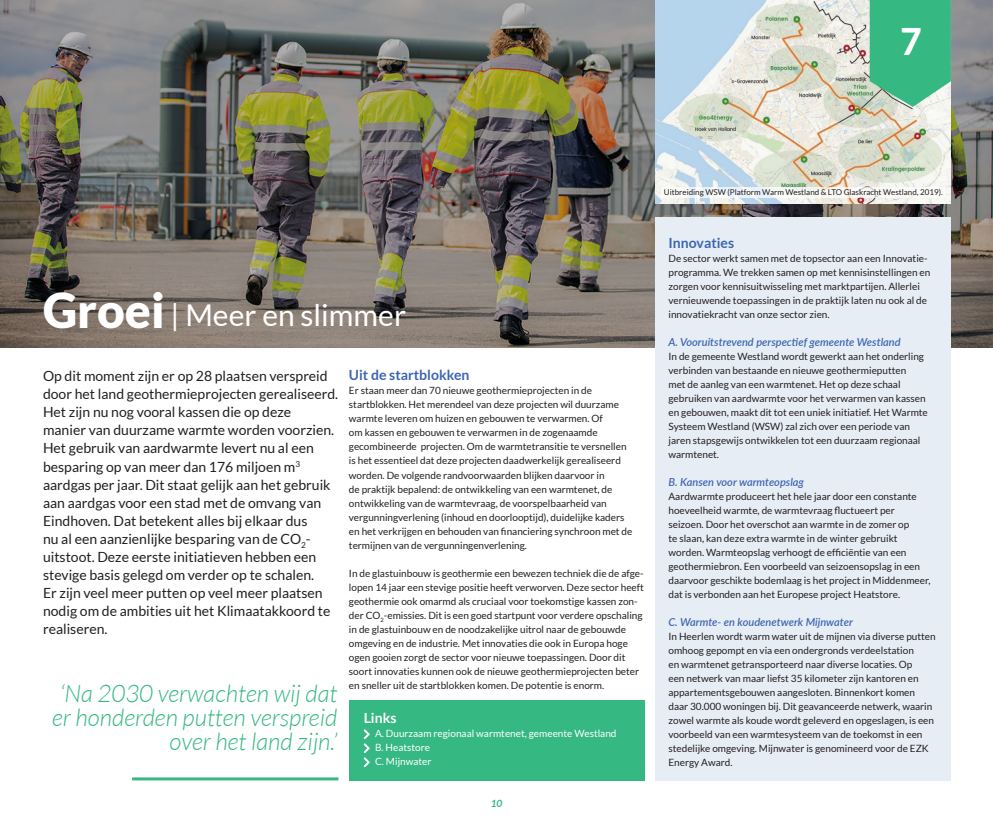
<style>
.page{position:relative;width:993px;height:823px;background:#fff}
.page>*{position:absolute;margin:0;border:0;box-sizing:border-box;transform-origin:0 0}
.t1{font:800 36.8px "Lato";color:#fff}
.t2{font:30px "Lato";color:#fff}
.t3{font:italic 300 24px/24px "Lato";color:#35b881;text-align:right}
.t4{font:14px/18px "Lato";color:#231f20}
.t5{font:700 14px "Lato";color:#3d66b1}
.t6{font:700 14px "Lato";color:#fff}
.t7{font:italic 600 11px "Lato";color:#3d66b1}
.t8{font:10px/14px "Lato";color:#231f20}
.t9{font:10px/14px "Lato";color:#fff}
.t10{font:italic 700 10px "Lato";color:#35b881}
.t11{font:8px "Lato";color:#231f20}
.s1{font-weight:900;font-size:48px}
</style>
<div class="page">
<img style="left:0;top:0;width:992px;height:347px">
<img style="left:655px;top:0;width:294px;height:203px">
<div style="left:655px;top:218px;width:294px;height:562px;background:#e7edf5"></div>
<div style="left:349px;top:699px;width:295px;height:81px;background:#35b881"></div>
<svg style="left:363px;top:729px;width:7px;height:39px"></svg>
<svg style="left:869px;top:0;width:81px;height:107px;background:#4abc8b"></svg>
<svg style="left:661px;top:187px;width:283px;height:10px"></svg>
<hr style="left:132px;top:777px;width:206px;height:3px;background:#35b881">
<h1 class="t1" style="left:900px;top:14px;width:23px">7</h1>
<h2 class="t2" style="left:43px;top:298px;width:364px"><span class="s1">Groei</span> | Meer en slimmer</h2>
<p class="t4" style="left:43px;top:367px;width:296px">Op dit moment zijn er op 28 plaatsen verspreid door het land geothermieprojecten gerealiseerd.<br>Het zijn nu nog vooral kassen die op deze<br>manier van duurzame warmte worden voorzien.<br>Het gebruik van aardwarmte levert nu al een besparing op van meer dan 176 miljoen m<sup>3 </sup>aardgas per jaar. Dit staat gelijk aan het gebruik aan aardgas voor een stad met de omvang van Eindhoven. Dat betekent alles bij elkaar dus<br>nu al een aanzienlijke besparing van de CO<sub>2</sub>- uitstoot. Deze eerste initiatieven hebben een stevige basis gelegd om verder op te schalen.<br>Er zijn veel meer putten op veel meer plaatsen nodig om de ambities uit het Klimaatakkoord te realiseren.</p>
<h3 class="t3" style="left:52px;top:681px;width:287px">‘Na 2030 verwachten wij dat er honderden putten verspreid over het land zijn.’</h3>
<h3 class="t5" style="left:349px;top:367px;width:122px">Uit de startblokken</h3>
<p class="t8" style="left:349px;top:383px;width:285px">Er staan meer dan 70 nieuwe geothermieprojecten in de startblokken. Het merendeel van deze projecten wil duurzame warmte leveren om huizen en gebouwen te verwarmen. Of<br>om kassen en gebouwen te verwarmen in de zogenaamde gecombineerde projecten. Om de warmtetransitie te versnellen is het essentieel dat deze projecten daadwerkelijk gerealiseerd worden. De volgende randvoorwaarden blijken daarvoor in<br>de praktijk bepalend: de ontwikkeling van een warmtenet, de ontwikkeling van de warmtevraag, de voorspelbaarheid van vergunningverlening (inhoud en doorlooptijd), duidelijke kaders en het verkrijgen en behouden van financiering synchroon met de termijnen van de vergunningenverlening.</p>
<p class="t8" style="left:349px;top:565px;width:296px">In de glastuinbouw is geothermie een bewezen techniek die de afge&shy;lopen 14 jaar een stevige positie heeft verworven. Deze sector heeft geothermie ook omarmd als cruciaal voor toekomstige kassen zon&shy;der CO<sub>2</sub>-emissies. Dit is een goed startpunt voor verdere opschaling in de glastuinbouw en de noodzakelijke uitrol naar de gebouwde omgeving en de industrie. Met innovaties die ook in Europa hoge ogen gooien zorgt de sector voor nieuwe toepassingen. Door dit soort innovaties kunnen ook de nieuwe geothermieprojecten beter en sneller uit de startblokken komen. De potentie is enorm.</p>
<h3 class="t6" style="left:363px;top:709px;width:34px">Links</h3>
<p class="t9" style="left:375px;top:726px;width:243px">A. Duurzaam regionaal warmtenet, gemeente Westland<br>B. Heatstore<br>C. Mijnwater</p>
<p class="t10" style="left:490px;top:797px;width:13px">10</p>
<p class="t11" style="left:663px;top:187px;width:280px">Uitbreiding WSW (Platform Warm Westland &amp; LTO Glaskracht Westland, 2019).</p>
<h3 class="t5" style="left:668px;top:234px;width:67px">Innovaties</h3>
<p class="t8" style="left:668px;top:251px;width:263px">De sector werkt samen met de topsector aan een Innovatie&shy;programma. We trekken samen op met kennisinstellingen en zorgen voor kennisuitwisseling met marktpartijen. Allerlei vernieuwende toepassingen in de praktijk laten nu ook al de innovatiekracht van onze sector zien.</p>
<p class="t7" style="left:668px;top:333px;width:234px">A. Vooruitstrevend perspectief gemeente Westland</p>
<p class="t8" style="left:668px;top:349px;width:261px">In de gemeente Westland wordt gewerkt aan het onderling verbinden van bestaande en nieuwe geothermieputten<br>met de aanleg van een warmtenet. Het op deze schaal gebruiken van aardwarmte voor het verwarmen van kassen en gebouwen, maakt dit tot een uniek initiatief. Het Warmte Systeem Westland (WSW) zal zich over een periode van jaren stapsgewijs ontwikkelen tot een duurzaam regionaal warmtenet.</p>
<p class="t7" style="left:668px;top:473px;width:137px">B. Kansen voor warmteopslag</p>
<p class="t8" style="left:668px;top:489px;width:263px">Aardwarmte produceert het hele jaar door een constante hoeveelheid warmte, de warmtevraag fluctueert per seizoen. Door het overschot aan warmte in de zomer op<br>te slaan, kan deze extra warmte in de winter gebruikt worden. Warmteopslag verhoogt de efficiëntie van een geothermiebron. Een voorbeeld van seizoensopslag in een daarvoor geschikte bodemlaag is het project in Middenmeer, dat is verbonden aan het Europese project Heatstore.</p>
<p class="t7" style="left:668px;top:613px;width:186px">C. Warmte- en koudenetwerk Mijnwater</p>
<p class="t8" style="left:668px;top:629px;width:269px">In Heerlen wordt warm water uit de mijnen via diverse putten omhoog gepompt en via een ondergronds verdeelstation<br>en warmtenet getransporteerd naar diverse locaties. Op<br>een netwerk van maar liefst 35 kilometer zijn kantoren en appartementsgebouwen aangesloten. Binnenkort komen daar 30.000 woningen bij. Dit geavanceerde netwerk, waarin zowel warmte als koude wordt geleverd en opgeslagen, is een voorbeeld van een warmtesysteem van de toekomst in een stedelijke omgeving. Mijnwater is genomineerd voor de EZK Energy Award.</p>
</div>
